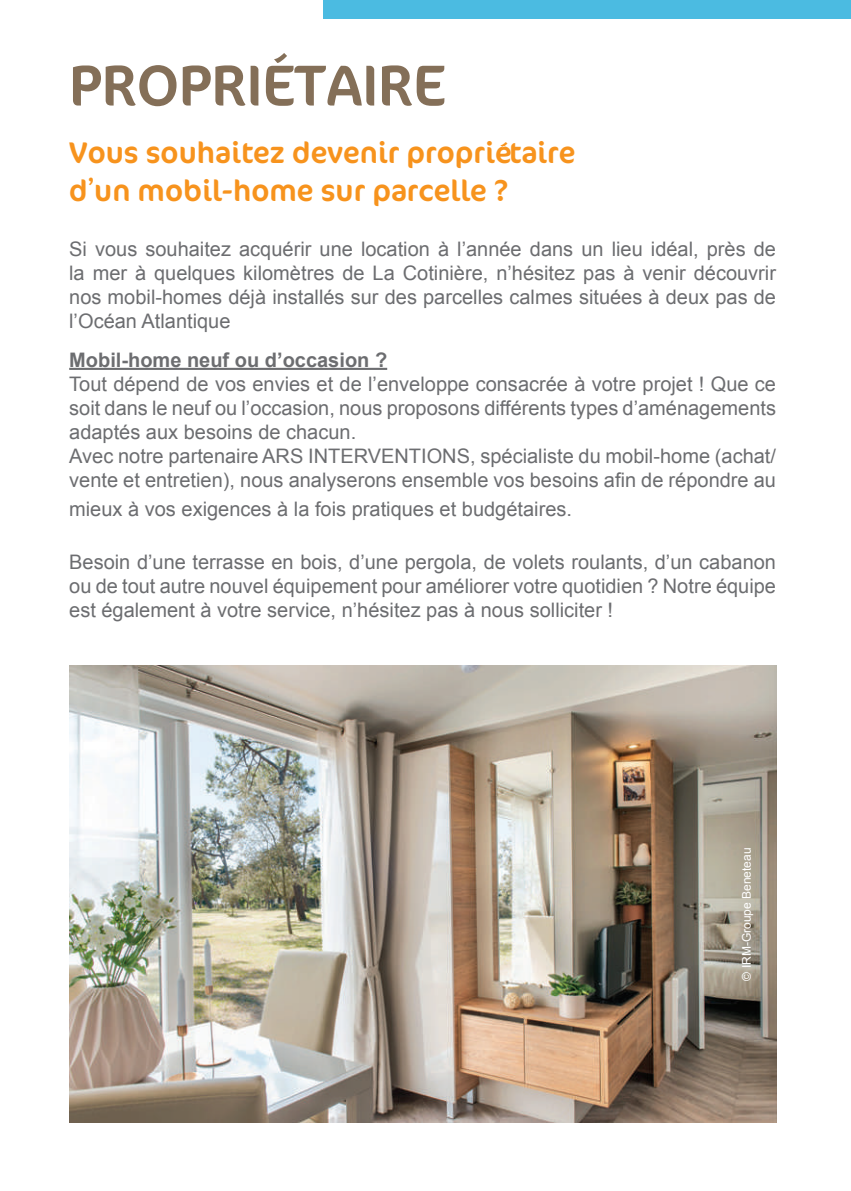
<style>
.page{position:relative;width:851px;height:1191px;background:#fff}
.page>*{position:absolute;margin:0;border:0;box-sizing:border-box;transform-origin:0 0}
.t1{font:58px "Cocon";color:#846f58}
.t2{font:30px/38px "Cocon";color:#f7931d}
.t3{font:20px/24px "Arial";color:#6c6d70;text-align:justify}
.t4{font:700 20px "Arial";color:#6c6d70}
.t5{font:12px "Arial";color:#fff}
</style>
<div class="page">
<hr style="left:69px;top:368px;width:318px;height:2px;background:#6c6d70">
<img style="left:69px;top:665px;width:707px;height:457px">
<div style="left:323px;top:0;width:527px;height:19px;background:#4bbbe1"></div>
<h1 class="t1" style="left:69px;top:32px;width:378px">PROPRIÉTAIRE</h1>
<h2 class="t2" style="left:69px;top:132px;width:508px">Vous souhaitez devenir propriétaire d’un mobil-home sur parcelle ?</h2>
<p class="t3" style="left:69px;top:237px;width:708px">Si vous souhaitez acquérir une location à l’année dans un lieu idéal, près de la mer à quelques kilomètres de La Cotinière, n’hésitez pas à venir découvrir nos mobil-homes déjà installés sur des parcelles calmes situées à deux pas de l’Océan Atlantique</p>
<p class="t4" style="left:69px;top:346px;width:319px">Mobil-home neuf ou d’occasion ?</p>
<p class="t3" style="left:69px;top:372px;width:708px;text-align:left">Tout dépend de vos envies et de l’enveloppe consacrée à votre projet ! Que ce soit dans le neuf ou l’occasion, nous proposons différents types d’aménagements adaptés aux besoins de chacun.<br>Avec notre partenaire ARS INTERVENTIONS, spécialiste du mobil-home (achat/ vente et entretien), nous analyserons ensemble vos besoins afin de répondre au</p>
<p class="t3" style="left:69px;top:497px;width:504px">mieux à vos exigences à la fois pratiques et budgétaires.</p>
<p class="t3" style="left:69px;top:550px;width:708px">Besoin d’une terrasse en bois, d’une pergola, de volets roulants, d’un cabanon ou de tout autre nouvel équipement pour améliorer votre quotidien ? Notre équipe est également à votre service, n’hésitez pas à nous solliciter !</p>
<p class="t5" style="left:738px;top:980px;width:134px;rotate:-90deg">© IRM-Groupe Beneteau</p>
</div>
